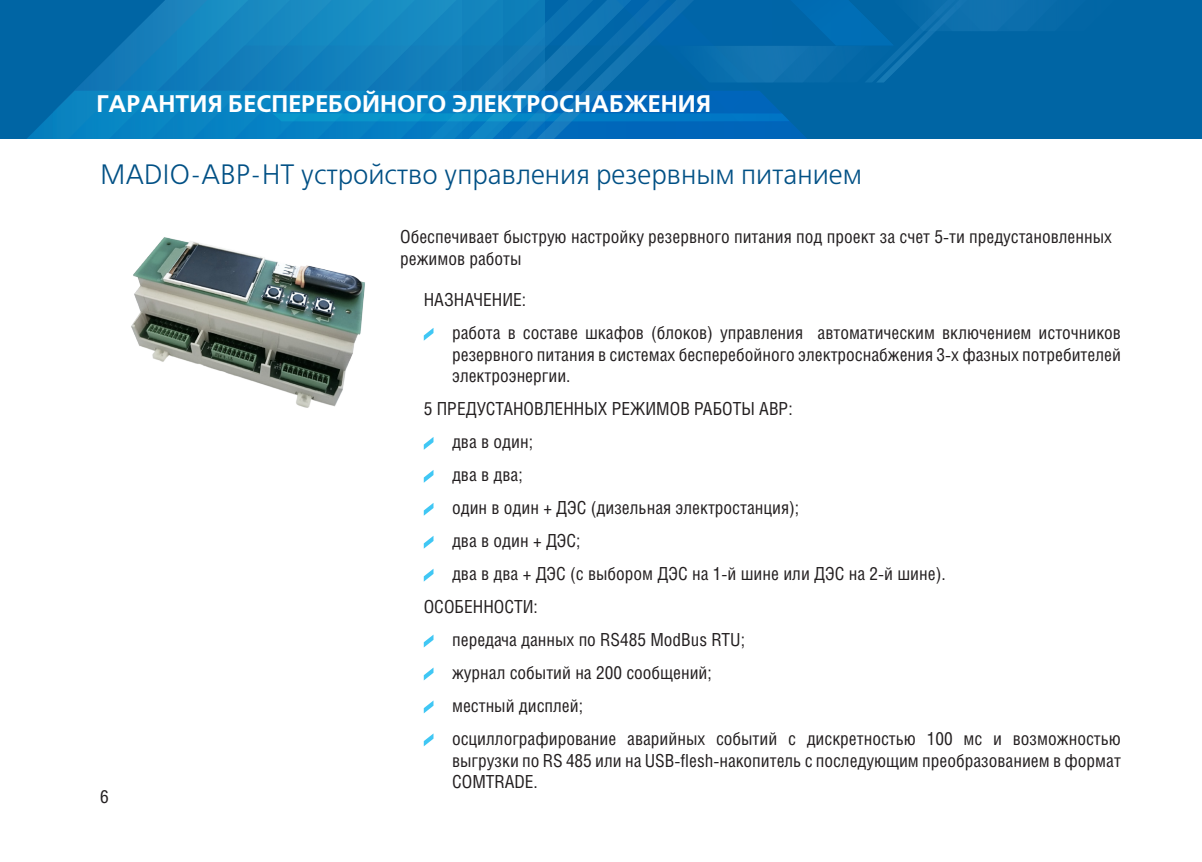
<style>
.page{position:relative;width:1202px;height:862px;background:#fff}
.page>*{position:absolute;margin:0;border:0;box-sizing:border-box;transform-origin:0 0}
.Подзаголовк_текст{font:28px "Free Set C";color:#005085}
.Подзаголовк_текст-2{font:700 24px "Free Set C";color:#fff}
.Текст_Буллет{font:18px/21.6px "Helios Cond";color:#231f20;text-align:justify}
.Подзаголовк_текст-3{font:18px/22px "Helios Cond";color:#231f20}
.Подзаголовок{font:18px "Helios Cond";color:#231f20}
</style>
<div class="page">
<div style="left:0;top:0;width:1202px;height:138px;background:#0065a4"></div>
<svg style="left:28px;top:0;width:1017px;height:138px"></svg>
<img style="left:131px;top:237px;width:234px;height:171px">
<svg style="left:424px;top:328px;width:9px;height:13px"></svg>
<svg style="left:424px;top:437px;width:9px;height:13px"></svg>
<svg style="left:424px;top:470px;width:9px;height:13px"></svg>
<svg style="left:424px;top:503px;width:9px;height:13px"></svg>
<svg style="left:424px;top:536px;width:9px;height:12px"></svg>
<svg style="left:424px;top:569px;width:9px;height:12px"></svg>
<svg style="left:424px;top:635px;width:9px;height:12px"></svg>
<svg style="left:424px;top:668px;width:9px;height:12px"></svg>
<svg style="left:424px;top:701px;width:9px;height:12px"></svg>
<svg style="left:424px;top:734px;width:9px;height:12px"></svg>
<p class="Подзаголовк_текст-2" style="left:96px;top:90px;width:616px">ГАРАНТИЯ БЕСПЕРЕБОЙНОГО ЭЛЕКТРОСНАБЖЕНИЯ</p>
<p class="Подзаголовк_текст" style="left:100px;top:160px;width:763px">MADIO-АВР-НТ устройство управления резервным питанием</p>
<p class="Текст_Буллет" style="left:100px;top:785px;width:10px">6</p>
<p class="Подзаголовк_текст-3" style="left:400px;top:225px;width:713px">Обеспечивает быструю настройку резервного питания под проект за счет 5-ти предустановленных режимов работы</p>
<p class="Текст_Буллет" style="left:424px;top:289px;width:104px">НАЗНАЧЕНИЕ:</p>
<p class="Текст_Буллет" style="left:452px;top:322px;width:670px">работа в составе шкафов (блоков) управления автоматическим включением источников резервного питания в системах бесперебойного электроснабжения 3-х фазных потребителей электроэнергии.</p>
<p class="Подзаголовок" style="left:424px;top:398px;width:370px">5 ПРЕДУСТАНОВЛЕННЫХ РЕЖИМОВ РАБОТЫ АВР:</p>
<p class="Текст_Буллет" style="left:452px;top:431px;width:82px">два в один;</p>
<p class="Текст_Буллет" style="left:452px;top:464px;width:72px">два в два;</p>
<p class="Текст_Буллет" style="left:452px;top:497px;width:349px">один в один + ДЭС (дизельная электростанция);</p>
<p class="Текст_Буллет" style="left:452px;top:530px;width:130px">два в один + ДЭС;</p>
<p class="Текст_Буллет" style="left:452px;top:562px;width:495px">два в два + ДЭС (с выбором ДЭС на 1-й шине или ДЭС на 2-й шине).</p>
<p class="Подзаголовок" style="left:424px;top:596px;width:116px">ОСОБЕННОСТИ:</p>
<p class="Текст_Буллет" style="left:452px;top:628px;width:294px">передача данных по RS485 ModBus RTU;</p>
<p class="Текст_Буллет" style="left:452px;top:661px;width:261px">журнал событий на 200 сообщений;</p>
<p class="Текст_Буллет" style="left:452px;top:694px;width:132px">местный дисплей;</p>
<p class="Текст_Буллет" style="left:452px;top:727px;width:670px">осциллографирование аварийных событий с дискретностью 100 мс и возможностью выгрузки по RS 485 или на USB-flesh-накопитель с последующим преобразованием в формат COMTRADE.</p>
</div>
